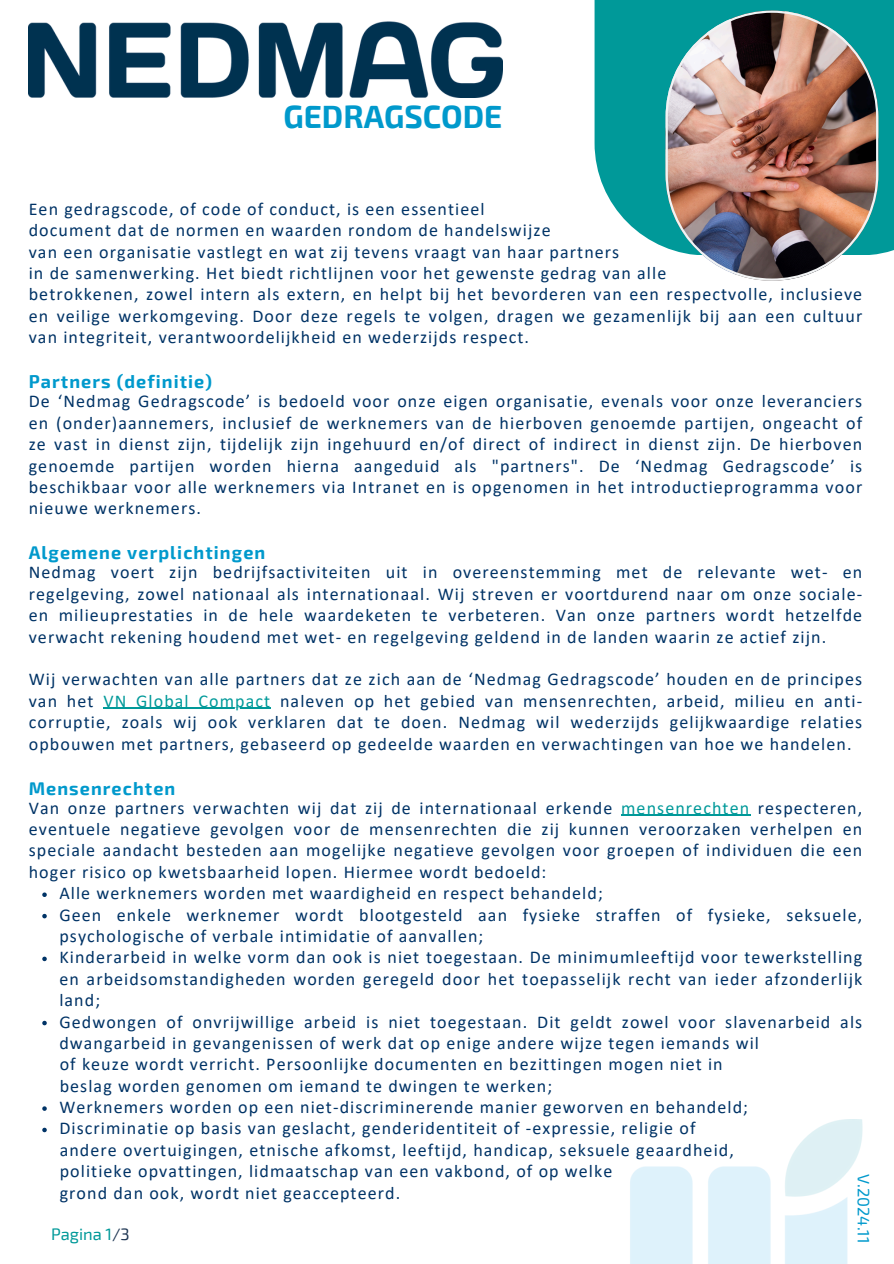
<style>
.page{position:relative;width:894px;height:1264px;background:#fff}
.page>*{position:absolute;margin:0;border:0;box-sizing:border-box;transform-origin:0 0}
.t1{font:700 31.5px "Exo 2";color:#09c}
.t2{font:18px/21.3px "Calibri";letter-spacing:.06em;color:#036;text-align:justify}
.t3{font:700 18px "Exo 2";letter-spacing:.06em;color:#09c}
.t4{font:18px "Calibri";letter-spacing:.06em;color:#099}
.t5{font:16.5px "Exo 2";color:#099}
.t6{font:16.5px "Exo 2";color:#09c}
.s1{color:#099}
.s2{font-family:"Exo 2";font-weight:700;color:#09c}
.s3{color:#036}
.s4{color:#1e3653}
</style>
<div class="page">
<div style="left:594px;top:0;width:299px;height:255px;background:#099"></div>
<img style="left:665px;top:11px;width:213px;height:270px">
<img style="left:630px;top:1119px;width:233px;height:144px">
<img style="left:29px;top:21px;width:473px;height:77px">
<hr style="left:103px;top:708px;width:168px;height:1px;background:#099">
<hr style="left:621px;top:814px;width:129px;height:2px;background:#099">
<svg style="left:42px;top:892px;width:5px;height:5px"></svg>
<svg style="left:42px;top:913px;width:5px;height:5px"></svg>
<svg style="left:42px;top:956px;width:5px;height:5px"></svg>
<svg style="left:42px;top:1020px;width:5px;height:5px"></svg>
<svg style="left:42px;top:1106px;width:5px;height:4px"></svg>
<svg style="left:42px;top:1127px;width:5px;height:5px"></svg>
<p class="t1" style="left:283px;top:96px;width:220px">GEDRAGSCODE</p>
<h1 class="t2" style="left:29px;top:200px;width:457px">Een gedragscode, of code of conduct, is een essentieel</h1>
<p class="t2" style="left:29px;top:221px;width:523px">document dat de normen en waarden rondom de handelswijze</p>
<p class="t2" style="left:29px;top:242px;width:592px">van een organisatie vastlegt en wat zij tevens vraagt van haar partners</p>
<p class="t2" style="left:29px;top:264px;width:639px">in de samenwerking. Het biedt richtlijnen voor het gewenste gedrag van alle</p>
<p class="t2" style="left:29px;top:285px;width:834px">betrokkenen, zowel intern als extern, en helpt bij het bevorderen van een respectvolle, inclusieve en veilige werkomgeving. Door deze regels te volgen, dragen we gezamenlijk bij aan een cultuur van integriteit, verantwoordelijkheid en wederzijds respect.</p>
<p class="t3" style="left:29px;top:370px;width:185px">Partners (definitie)</p>
<p class="t2" style="left:29px;top:392px;width:834px">De ‘Nedmag Gedragscode’ is bedoeld voor onze eigen organisatie, evenals voor onze leveranciers en (onder)aannemers, inclusief de werknemers van de hierboven genoemde partijen, ongeacht of ze vast in dienst zijn, tijdelijk zijn ingehuurd en/of direct of indirect in dienst zijn. De hierboven genoemde partijen worden hierna aangeduid als "partners". De ‘Nedmag Gedragscode’ is beschikbaar voor alle werknemers via Intranet en is opgenomen in het introductieprogramma voor nieuwe werknemers.</p>
<p class="t3" style="left:29px;top:541px;width:238px">Algemene verplichtingen</p>
<p class="t2" style="left:29px;top:563px;width:834px">Nedmag voert zijn bedrijfsactiviteiten uit in overeenstemming met de relevante wet- en regelgeving, zowel nationaal als internationaal. Wij streven er voortdurend naar om onze sociale&shy;en milieuprestaties in de hele waardeketen te verbeteren. Van onze partners wordt hetzelfde verwacht rekening houdend met wet- en regelgeving geldend in de landen waarin ze actief zijn.</p>
<p class="t2" style="left:29px;top:670px;width:834px">Wij verwachten van alle partners dat ze zich aan de ‘Nedmag Gedragscode’ houden en de principes van het</p>
<p class="t2" style="left:29px;top:691px;width:834px;text-indent:75px"><span class="s1">VN Global Compact</span> naleven op het gebied van mensenrechten, arbeid, milieu en anti&shy;corruptie, zoals wij ook verklaren dat te doen. Nedmag wil wederzijds gelijkwaardige relaties opbouwen met partners, gebaseerd op gedeelde waarden en verwachtingen van hoe we handelen.</p>
<p class="t2" style="left:29px;top:780px;width:585px;line-height:19.2px"><span class="s2">Mensenrechten<br></span>Van onze partners verwachten wij dat zij de internationaal erkende</p>
<p class="t4" style="left:621px;top:800px;width:242px">mensenrechten <span class="s3">respecteren,</span></p>
<p class="t2" style="left:29px;top:820px;width:834px">eventuele negatieve gevolgen voor de mensenrechten die zij kunnen veroorzaken verhelpen en</p>
<p class="t2" style="left:29px;top:841px;width:834px">speciale aandacht besteden aan mogelijke negatieve gevolgen voor groepen of individuen die een</p>
<p class="t2" style="left:29px;top:862px;width:519px">hoger risico op kwetsbaarheid lopen. Hiermee wordt bedoeld:</p>
<p class="t2" style="left:59px;top:884px;width:544px">Alle werknemers worden met waardigheid en respect behandeld;</p>
<p class="t2" style="left:59px;top:905px;width:804px">Geen enkele werknemer wordt blootgesteld aan fysieke straffen of fysieke, seksuele, psychologische of verbale intimidatie of aanvallen;</p>
<p class="t2" style="left:59px;top:948px;width:804px">Kinderarbeid in welke vorm dan ook is niet toegestaan. De minimumleeftijd voor tewerkstelling en arbeidsomstandigheden worden geregeld door het toepasselijk recht van ieder afzonderlijk land;</p>
<p class="t2" style="left:59px;top:1012px;width:804px">Gedwongen of onvrijwillige arbeid is niet toegestaan. Dit geldt zowel voor slavenarbeid als dwangarbeid in gevangenissen of werk dat op enige andere wijze tegen iemands wil</p>
<p class="t2" style="left:60px;top:1055px;width:664px">of keuze wordt verricht. Persoonlijke documenten en bezittingen mogen niet in</p>
<p class="t2" style="left:60px;top:1076px;width:494px">beslag worden genomen om iemand te dwingen te werken;</p>
<p class="t2" style="left:59px;top:1097px;width:690px">Werknemers worden op een niet-discriminerende manier geworven en behandeld;</p>
<p class="t2" style="left:59px;top:1119px;width:637px">Discriminatie op basis van geslacht, genderidentiteit of -expressie, religie of</p>
<p class="t2" style="left:60px;top:1140px;width:675px">andere overtuigingen, etnische afkomst, leeftijd, handicap, seksuele geaardheid,</p>
<p class="t2" style="left:60px;top:1162px;width:554px">politieke opvattingen, lidmaatschap van een vakbond, of op welke</p>
<p class="t2" style="left:60px;top:1183px;width:342px">grond dan ook, wordt niet geaccepteerd.</p>
<p class="t6" style="left:873px;top:1174px;width:71px;rotate:90deg">V.2024.11</p>
<p class="t5" style="left:51px;top:1223px;width:80px">Pagina 1<span class="s4">/3</span></p>
</div>
